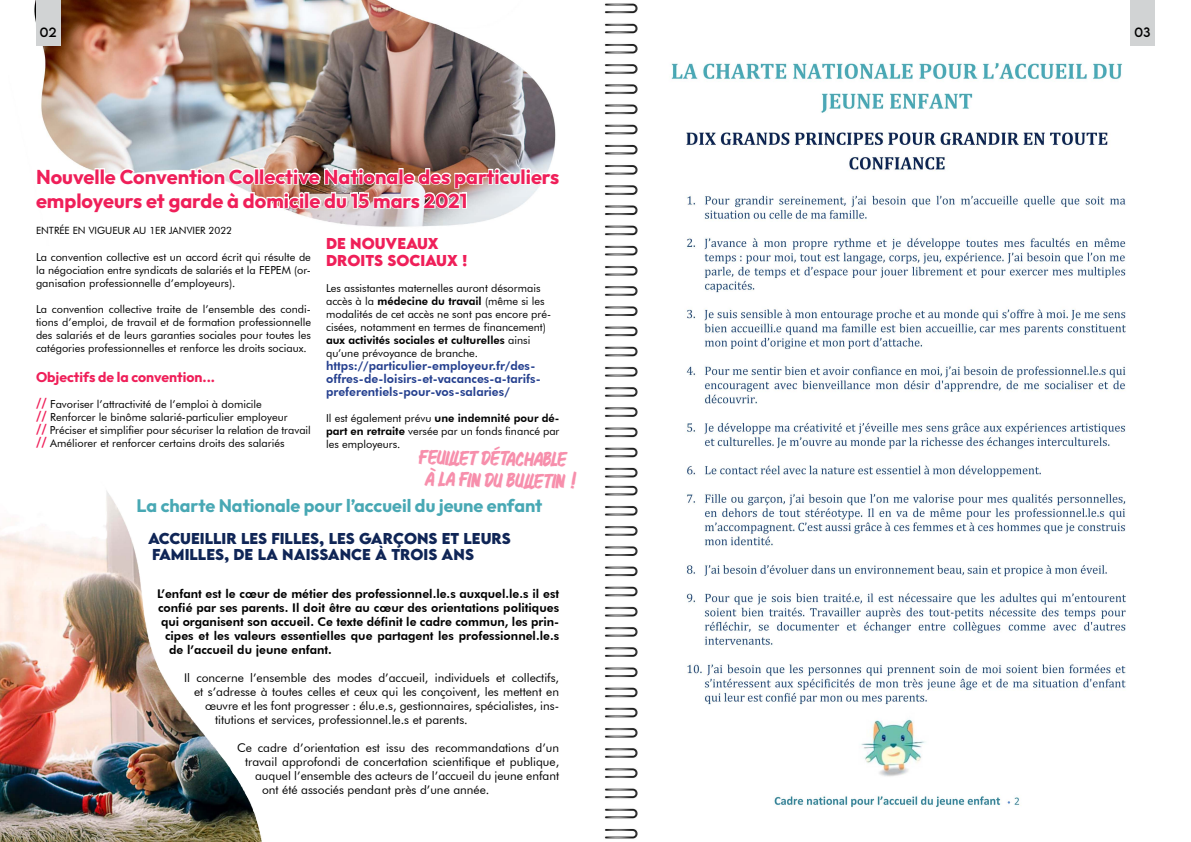
<style>
.page{position:relative;width:1191px;height:842px;background:#fff}
.page>*{position:absolute;margin:0;border:0;box-sizing:border-box;transform-origin:0 0}
.t1{font:700 20px/24px "Outfit";color:#ef1f59}
.t2{font:700 18px "Outfit";color:#48a8b4}
.t3{font:18px/21.6px "Better Faster";color:#f78fac;text-align:center}
.t4{font:700 14px "LEMONMILK";color:#0f2556}
.t5{font:700 14px "Outfit";color:#ef1f59}
.t6{font:700 14px/16.8px "LEMONMILK";color:#ef1f59}
.t7{font:12px "Futura BT";color:#000}
.t8{font:800 12px "Futura BT";color:#000}
.t9{font:800 12px/13px "Futura BT";color:#25408f}
.t10{font:12px "LEMONMILK";color:#000}
.t11{font:11px/13px "Futura BT";color:#000;text-align:justify}
.t12{font:10px "Futura BT";color:#000}
.s1{font-family:"LEMONMILK";font-size:12px;color:#ef1f59}
.s2{font-weight:800}
</style>
<div class="page">
<img style="left:34px;top:0;width:522px;height:227px">
<svg style="left:34px;top:165px;width:522px;height:49px"></svg>
<img style="left:671px;top:62px;width:455px;height:745px">
<img style="left:0;top:490px;width:262px;height:352px">
<div style="left:36px;top:0;width:24px;height:45px;background:#d1d3d4"></div>
<div style="left:1130px;top:0;width:24px;height:45px;background:#d1d3d4"></div>
<img style="left:604px;top:3px;width:33px;height:475px">
<img style="left:604px;top:485px;width:33px;height:354px">
<p class="t10" style="left:40px;top:25px;width:18px">02</p>
<p class="t10" style="left:1134px;top:25px;width:17px">03</p>
<h1 class="t1" style="left:36px;top:164px;width:525px">Nouvelle Convention Collective Nationale des particuliers employeurs et garde à domicile du 15 mars 2021</h1>
<p class="t12" style="left:36px;top:224px;width:198px">Entrée en vigueur au 1er janvi er 2022</p>
<p class="t11" style="left:36px;top:250px;width:276px">La convention collective est un accord écrit qui résulte de la négociation entre syndicats de salariés et la FEPEM (or&shy;ganisation professionnelle d’employeurs).</p>
<p class="t11" style="left:36px;top:302px;width:276px">La convention collective traite de l’ensemble des condi&shy;tions d’emploi, de travail et de formation professionnelle des salariés et de leurs garanties sociales pour toutes les catégories professionnelles et renforce les droits sociaux.</p>
<p class="t5" style="left:36px;top:369px;width:181px">Objectifs de la convention...</p>
<p class="t11" style="left:36px;top:397px;width:276px;text-align:left"><span class="s1">//</span> Favoriser l’attractivité de l’emploi à domicile<br><span class="s1">//</span> Renforcer le binôme salarié-particulier employeur<br><span class="s1">//</span> Préciser et simplifier pour sécuriser la relation de travail <span class="s1">//</span> Améliorer et renforcer certains droits des salariés</p>
<p class="t6" style="left:326px;top:235px;width:143px">DE NOUVEAUX<br>DROITS SOCIAUX !</p>
<p class="t11" style="left:326px;top:281px;width:226px;text-align:left">Les assistantes maternelles auront désormais accès à la <span class="s2">médecine du travail</span> (même si les modalités de cet accès ne sont pas encore pré&shy;cisées, notamment en termes de financement) <span class="s2">aux activités sociales et culturelles</span> ainsi qu’une prévoyance de branche.</p>
<p class="t9" style="left:326px;top:359px;width:216px">https://particulier-employeur.fr/des&shy;offres-de-loisirs-et-vacances-a-tarifs&shy;preferentiels-pour-vos-salaries/</p>
<p class="t11" style="left:326px;top:411px;width:235px">Il est également prévu <span class="s2">une indemnité pour dé&shy;part en retraite</span> versée par un fonds financé par les employeurs.</p>
<h2 class="t3" style="left:418px;top:447px;width:160px;rotate:1deg">feuill et détachable à la fin du bull etin !</h2>
<h2 class="t2" style="left:137px;top:495px;width:407px">La charte Nationale pour l’accueil du jeune enfant</h2>
<p class="t4" style="left:148px;top:529px;width:11px">ACCUEI</p>
<p class="t4" style="left:205px;top:529px;width:212px">LLIR LES FILLES, LES GARÇONS</p>
<p class="t4" style="left:442px;top:529px;width:41px">ET LEURS</p>
<p class="t4" style="left:152px;top:545px;width:18px">FAMI</p>
<p class="t4" style="left:189px;top:545px;width:104px">LLES, DE LA NAISSANCE</p>
<p class="t4" style="left:375px;top:545px;width:27px">À TROIS</p>
<p class="t4" style="left:441px;top:545px;width:12px">ANS</p>
<p class="t8" style="left:157px;top:586px;width:403px">L’enfant est le cœur de métier des professionnel.le.s auxquel.le.s il est</p>
<p class="t8" style="left:158px;top:600px;width:402px">confié par ses parents. Il doit être au cœur des orientations politiques</p>
<p class="t8" style="left:161px;top:614px;width:400px">qui organisent son accueil. Ce texte définit le cadre commun, les prin-</p>
<p class="t8" style="left:165px;top:628px;width:395px">cipes et les valeurs essentielles que partagent les professionnel.le.s</p>
<p class="t8" style="left:169px;top:642px;width:164px">de l’accueil du jeune enfant.</p>
<p class="t7" style="left:184px;top:670px;width:376px">Il concerne l’ensemble des modes d’accueil, individuels et collectifs,</p>
<p class="t7" style="left:194px;top:684px;width:366px">et s’adresse à toutes celles et ceux qui les conçoivent, les mettent en</p>
<p class="t7" style="left:205px;top:698px;width:355px">œuvre et les font progresser : élu.e.s, gestionnaires, spécialistes, ins-</p>
<p class="t7" style="left:215px;top:712px;width:254px">titutions et services, professionnel.le.s et parents.</p>
<p class="t7" style="left:237px;top:740px;width:324px">Ce cadre d’orientation est issu des recommandations d’un</p>
<p class="t7" style="left:245px;top:754px;width:316px">travail approfondi de concertation scientifique et publique,</p>
<p class="t7" style="left:255px;top:768px;width:305px">auquel l’ensemble des acteurs de l’accueil du jeune enfant</p>
<p class="t7" style="left:262px;top:782px;width:229px">ont été associés pendant près d’une année.</p>
</div>
